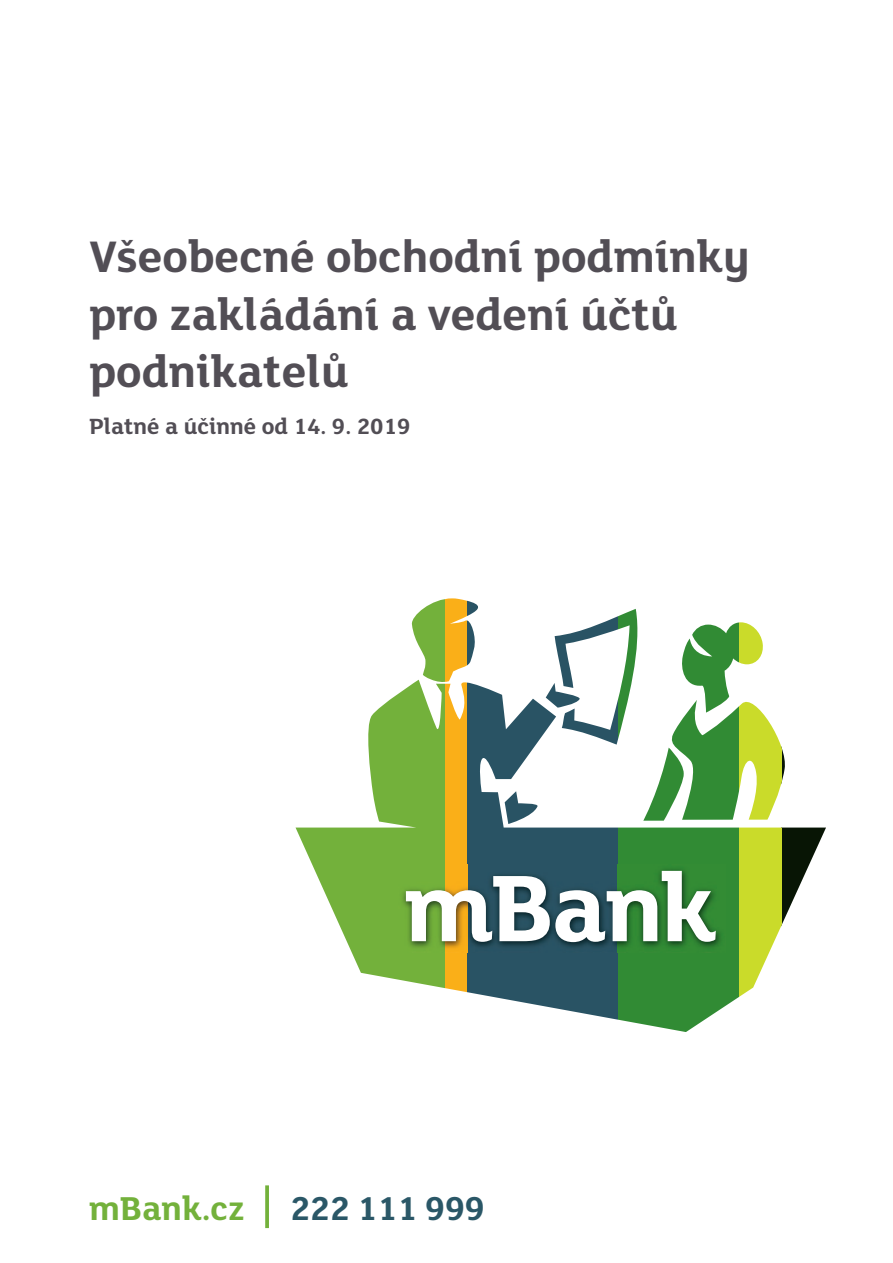
<style>
.page{position:relative;width:893px;height:1263px;background:#fff}
.page>*{position:absolute;margin:0;border:0;box-sizing:border-box;transform-origin:0 0}
.t1{font:700 48px/57.6px "FS Lola";color:#524e55}
.t2{font:700 36px "FS Lola";letter-spacing:-.005em;color:#2a5767}
.t3{font:700 36px "FS Lola";color:#73b13b}
.t4{font:700 24px "FS Lola";color:#524e55}
</style>
<div class="page">
<svg style="left:265px;top:1185px;width:4px;height:43px"></svg>
<svg style="left:296px;top:599px;width:149px;height:390px"></svg>
<svg style="left:467px;top:600px;width:151px;height:420px"></svg>
<svg style="left:445px;top:598px;width:22px;height:395px;background:#fab731"></svg>
<svg style="left:618px;top:609px;width:121px;height:423px;fill:#318b34"></svg>
<svg style="left:781px;top:746px;width:45px;height:181px"></svg>
<svg style="left:739px;top:622px;width:42px;height:375px;fill:#cadb2a"></svg>
<img style="left:398px;top:864px;width:327px;height:89px">
<svg style="left:406px;top:871px;width:310px;height:71px"></svg>
<p class="t1" style="left:89px;top:232px;width:662px">Všeobecné obchodní podmínky pro zakládání a vedení účtů podnikatelů</p>
<p class="t4" style="left:90px;top:417px;width:322px">Platné a účinné od 14. 9. 2019</p>
<p class="t3" style="left:89px;top:1195px;width:157px">mBank.cz</p>
<p class="t2" style="left:290px;top:1195px;width:197px">222 111 999</p>
</div>
